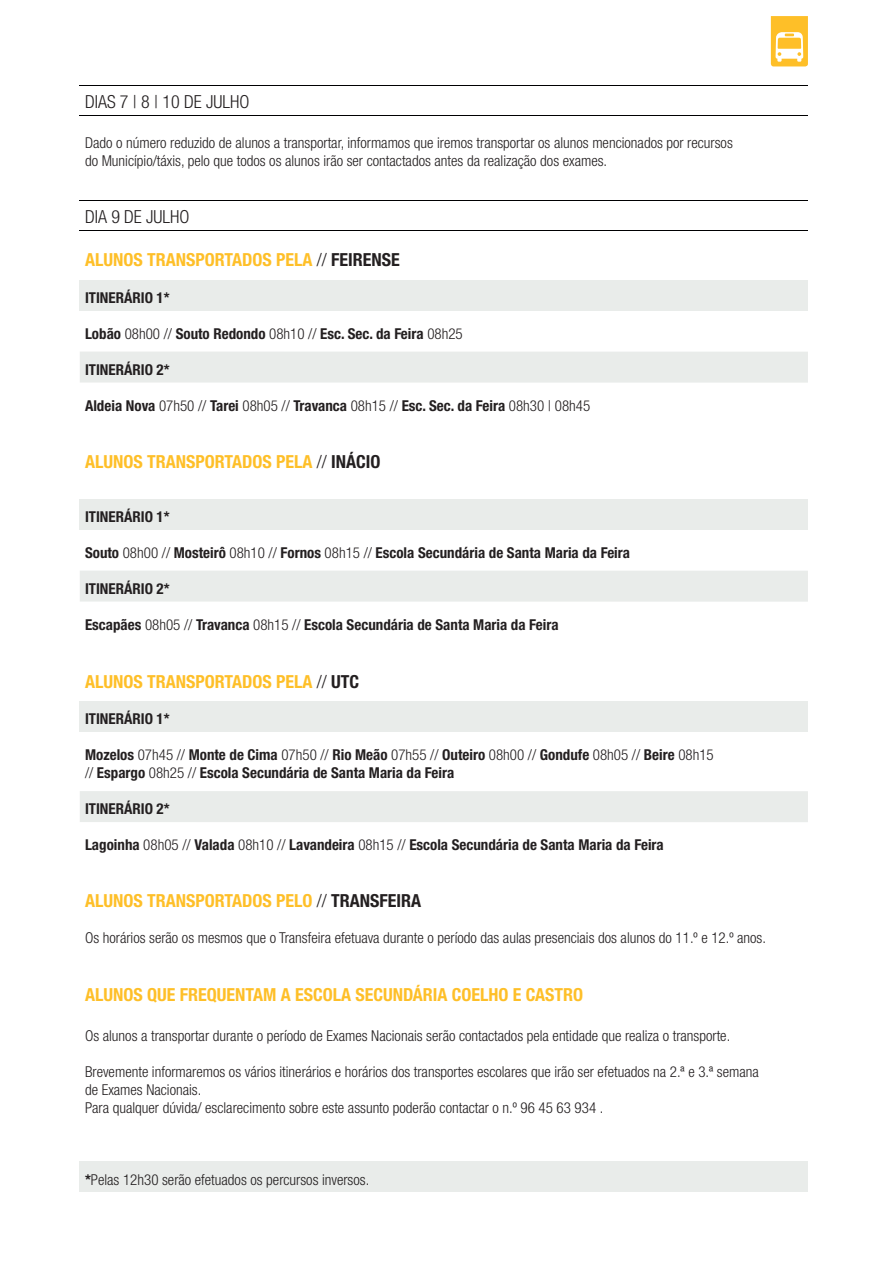
<style>
.page{position:relative;width:893px;height:1263px;background:#fff}
.page>*{position:absolute;margin:0;border:0;box-sizing:border-box;transform-origin:0 0}
.t1{font:700 condensed 18px "Helvetica Neue LT Std";color:#febf28}
.t2{font:300 condensed 18px "Helvetica Neue LT Std";color:#231f20}
.t3{font:300 condensed 15px/18px "Helvetica Neue LT Std";color:#231f20}
.t4{font:700 condensed 15px/18px "Helvetica Neue LT Std";color:#231f20}
.s1{font-weight:300;color:#231f20}
.s2{color:#231f20}
.s3{font-weight:300}
.s4{font-weight:700}
</style>
<div class="page">
<hr style="left:80px;top:85px;width:728px;height:1px;background:#000001">
<div style="left:80px;top:1160px;width:728px;height:31px;background:#e9ecea"></div>
<div style="left:80px;top:280px;width:728px;height:30px;background:#e9ecea"></div>
<div style="left:80px;top:352px;width:728px;height:31px;background:#e9ecea"></div>
<div style="left:80px;top:499px;width:728px;height:30px;background:#e9ecea"></div>
<div style="left:80px;top:571px;width:728px;height:31px;background:#e9ecea"></div>
<div style="left:80px;top:701px;width:728px;height:31px;background:#e9ecea"></div>
<div style="left:80px;top:791px;width:728px;height:31px;background:#e9ecea"></div>
<hr style="left:80px;top:115px;width:728px;height:1px;background:#000001">
<svg style="left:771px;top:16px;width:37px;height:50px"></svg>
<hr style="left:80px;top:200px;width:728px;height:1px;background:#000001">
<hr style="left:80px;top:230px;width:728px;height:1px;background:#000001">
<p class="t2" style="left:85px;top:91px;width:166px">DIAS 7 | 8 | 10 DE JULHO</p>
<p class="t3" style="left:85px;top:133px;width:649px">Dado o número reduzido de alunos a transportar, informamos que iremos transportar os alunos mencionados por recursos do Município/táxis, pelo que todos os alunos irão ser contactados antes da realização dos exames.</p>
<p class="t2" style="left:85px;top:207px;width:106px">DIA 9 DE JULHO</p>
<p class="t1" style="left:85px;top:249px;width:316px">ALUNOS TRANSPORTADOS PELA <span class="s1">//</span> <span class="s2">FEIRENSE</span></p>
<p class="t4" style="left:85px;top:288px;width:86px">ITINERÁRIO 1*</p>
<p class="t4" style="left:85px;top:324px;width:379px">Lobão <span class="s3">08h00 //</span> Souto Redondo <span class="s3">08h10 //</span> Esc. Sec. da Feira <span class="s3">08h25</span></p>
<p class="t4" style="left:85px;top:360px;width:86px">ITINERÁRIO 2*</p>
<p class="t4" style="left:85px;top:396px;width:507px">Aldeia Nova <span class="s3">07h50 //</span> Tarei <span class="s3">08h05 //</span> Travanca <span class="s3">08h15 //</span> Esc. Sec. da Feira <span class="s3">08h30 | 08h45</span></p>
<p class="t1" style="left:85px;top:451px;width:297px">ALUNOS TRANSPORTADOS PELA <span class="s1">//</span> <span class="s2">INÁCIO</span></p>
<p class="t4" style="left:85px;top:508px;width:86px">ITINERÁRIO 1*</p>
<p class="t4" style="left:85px;top:544px;width:547px">Souto <span class="s3">08h00 //</span> Mosteirô <span class="s3">08h10 //</span> Fornos <span class="s3">08h15 //</span> Escola Secundária de Santa Maria da Feira</p>
<p class="t4" style="left:85px;top:580px;width:86px">ITINERÁRIO 2*</p>
<p class="t4" style="left:85px;top:616px;width:475px">Escapães <span class="s3">08h05 //</span> Travanca <span class="s3">08h15 //</span> Escola Secundária de Santa Maria da Feira</p>
<p class="t1" style="left:85px;top:670px;width:276px">ALUNOS TRANSPORTADOS PELA <span class="s1">//</span> <span class="s2">UTC</span></p>
<p class="t4" style="left:85px;top:709px;width:86px">ITINERÁRIO 1*</p>
<p class="t4" style="left:85px;top:745px;width:630px">Mozelos <span class="s3">07h45 //</span> Monte de Cima <span class="s3">07h50 //</span> Rio Meão <span class="s3">07h55 //</span> Outeiro <span class="s3">08h00 //</span> Gondufe <span class="s3">08h05 //</span> Beire <span class="s3">08h15 //</span> Espargo <span class="s3">08h25 //</span> Escola Secundária de Santa Maria da Feira</p>
<p class="t4" style="left:85px;top:799px;width:86px">ITINERÁRIO 2*</p>
<p class="t4" style="left:85px;top:835px;width:580px">Lagoinha <span class="s3">08h05 //</span> Valada <span class="s3">08h10 //</span> Lavandeira <span class="s3">08h15 //</span> Escola Secundária de Santa Maria da Feira</p>
<p class="t1" style="left:85px;top:890px;width:338px">ALUNOS TRANSPORTADOS PELO <span class="s1">//</span> <span class="s2">TRANSFEIRA</span></p>
<p class="t3" style="left:85px;top:929px;width:682px">Os horários serão os mesmos que o Transfeira efetuava durante o período das aulas presenciais dos alunos do 11.º e 12.º anos.</p>
<p class="t1" style="left:85px;top:984px;width:500px">ALUNOS QUE FREQUENTAM A ESCOLA SECUNDÁRIA COELHO E CASTRO</p>
<p class="t3" style="left:85px;top:1026px;width:647px">Os alunos a transportar durante o período de Exames Nacionais serão contactados pela entidade que realiza o transporte.</p>
<p class="t3" style="left:85px;top:1062px;width:675px">Brevemente informaremos os vários itinerários e horários dos transportes escolares que irão ser efetuados na 2.ª e 3.ª semana de Exames Nacionais.<br>Para qualquer dúvida/ esclarecimento sobre este assunto poderão contactar o n.º 96 45 63 934 .</p>
<p class="t3" style="left:85px;top:1170px;width:286px"><span class="s4">*</span>Pelas 12h30 serão efetuados os percursos inversos.</p>
</div>
